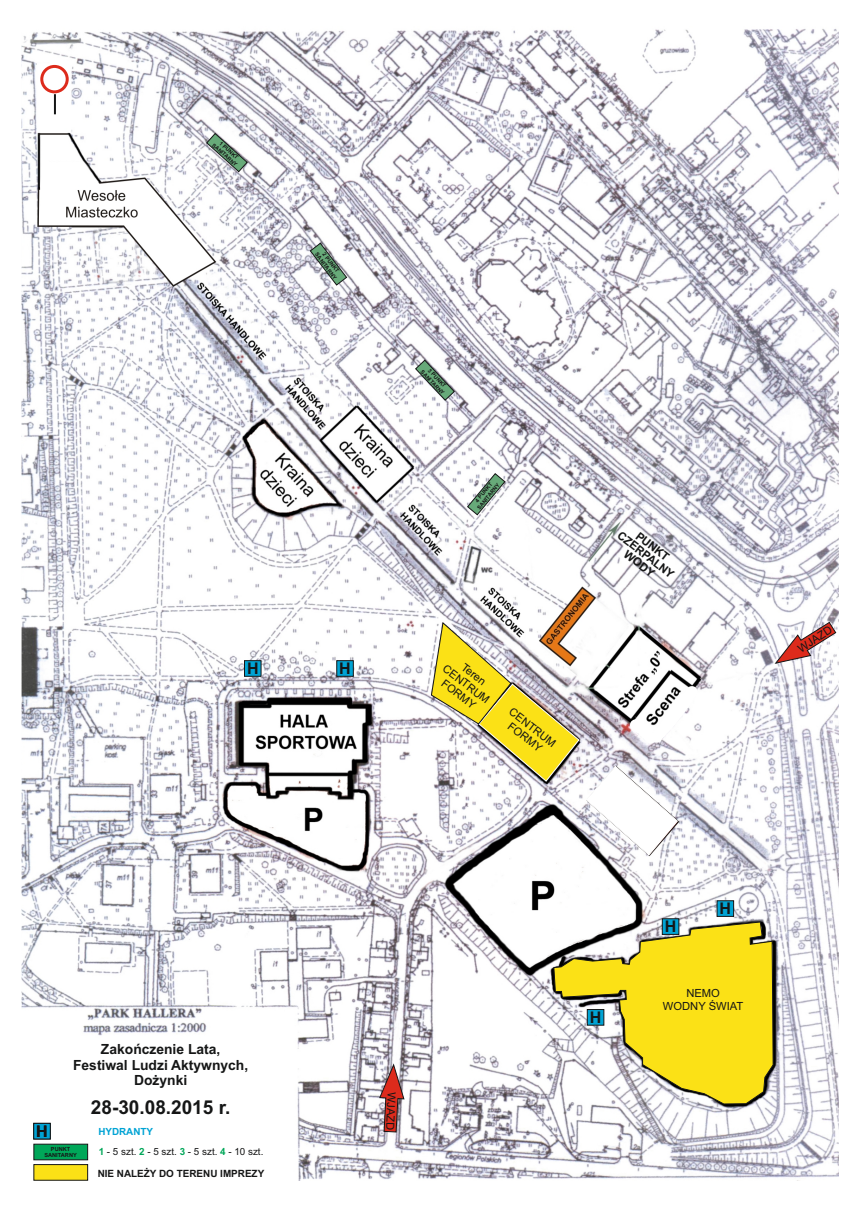
<style>
.page{position:relative;width:860px;height:1209px;background:#fff}
.page>*{position:absolute;margin:0;border:0;box-sizing:border-box;transform-origin:0 0}
.t1{font:700 19.2px "Arial";color:#151616}
.t2{font:700 16.1px "Arial";color:#151616}
.t3{font:700 14px/15.6px "Arial";color:#151616;text-align:center}
.t4{font:700 11.5px/10.8px "Arial";color:#151616;text-align:center}
.t5{font:11.2px/12.5px "Arial";color:#151616;text-align:center}
.t6{font:700 10px "Arial";color:#151616}
.t7{font:9.8px "Arial";color:#151616}
.t8{font:700 9.8px "Arial";color:#00a3d4}
.t9{font:700 5.6px/6.3px "Arial";color:#151616;text-align:center}
.t10{font:700 5.5px/6.2px "Arial";color:#151616;text-align:center}
.s1{font-weight:700;color:#00a759}
</style>
<div class="page">
<img style="left:22px;top:29px;width:817px;height:1152px">
<svg style="left:775px;top:622px;width:61px;height:41px"></svg>
<svg style="left:379px;top:1064px;width:25px;height:68px;background:#be716e"></svg>
<div style="left:40px;top:65px;width:29px;height:28px;border:3px solid #dd2b1c;border-radius:50%"></div>
<hr style="left:54px;top:94px;width:2px;height:20px;background:#151616">
<svg style="left:586px;top:766px;width:92px;height:89px"></svg>
<svg style="left:430px;top:621px;width:149px;height:160px"></svg>
<svg style="left:206px;top:133px;width:41px;height:39px"></svg>
<svg style="left:310px;top:243px;width:37px;height:42px"></svg>
<svg style="left:415px;top:360px;width:40px;height:40px"></svg>
<svg style="left:467px;top:473px;width:38px;height:42px"></svg>
<svg style="left:244px;top:660px;width:17px;height:16px"></svg>
<svg style="left:337px;top:660px;width:17px;height:16px"></svg>
<svg style="left:554px;top:900px;width:219px;height:204px"></svg>
<svg style="left:34px;top:1123px;width:54px;height:57px"></svg>
<p class="t10" style="left:219px;top:138px;width:33px;rotate:42deg">1 PUNKT<br>SANITARNY</p>
<p class="t10" style="left:326px;top:251px;width:25px;rotate:52deg">2 PUNKT</p>
<p class="t10" style="left:318px;top:252px;width:33px;rotate:52deg">SANITARNY</p>
<h2 class="t2" style="left:247px;top:662px;width:13px">H</h2>
<h2 class="t2" style="left:339px;top:662px;width:13px">H</h2>
<p class="t10" style="left:431px;top:367px;width:25px;rotate:47deg">3 PUNKT</p>
<p class="t10" style="left:424px;top:369px;width:33px;rotate:47deg">SANITARNY</p>
<p class="t10" style="left:472px;top:503px;width:33px;rotate:-50deg">4 PUNKT<br>SANITARNY</p>
<h3 class="t5" style="left:466px;top:661px;width:29px;rotate:38deg">Teren</h3>
<h3 class="t5" style="left:447px;top:663px;width:57px;rotate:38deg">CENTRUM</h3>
<h3 class="t5" style="left:446px;top:677px;width:42px;rotate:38deg">FORMY</h3>
<h3 class="t5" style="left:514px;top:706px;width:57px;rotate:38deg">CENTRUM<br>FORMY</h3>
<h3 class="t4" style="left:628px;top:522px;width:70px;rotate:38deg">PUNKT<br>CZERPALNY<br>WODY</h3>
<h3 class="t5" style="left:796px;top:645px;width:40px;rotate:-33deg">WJAZD</h3>
<h2 class="t2" style="left:36px;top:1125px;width:13px">H</h2>
<h3 class="t3" style="left:73px;top:1042px;width:177px">Zakończenie Lata,<br>Festiwal Ludzi Aktywnych,<br>Dożynki</h3>
<h1 class="t1" style="left:91px;top:1100px;width:141px">28-30.08.2015 r.</h1>
<h3 class="t8" style="left:98px;top:1127px;width:56px">HYDRANTY</h3>
<p class="t9" style="left:44px;top:1146px;width:34px">PUNKT<br>SANITARNY</p>
<h3 class="t7" style="left:99px;top:1148px;width:166px"><span class="s1">1</span> - 5 szt. <span class="s1">2</span> - 5 szt. <span class="s1">3</span> - 5 szt. <span class="s1">4</span> - 10 szt.</h3>
<h3 class="t6" style="left:98px;top:1169px;width:168px">NIE NALEŻY DO TERENU IMPREZY</h3>
<h3 class="t5" style="left:397px;top:1092px;width:40px;rotate:92deg">WJAZD</h3>
<h2 class="t2" style="left:590px;top:1011px;width:13px">H</h2>
<h2 class="t2" style="left:665px;top:920px;width:13px">H</h2>
<h2 class="t2" style="left:719px;top:902px;width:13px">H</h2>
<h3 class="t5" style="left:663px;top:988px;width:82px">NEMO<br>WODNY ŚWIAT</h3>
</div>
